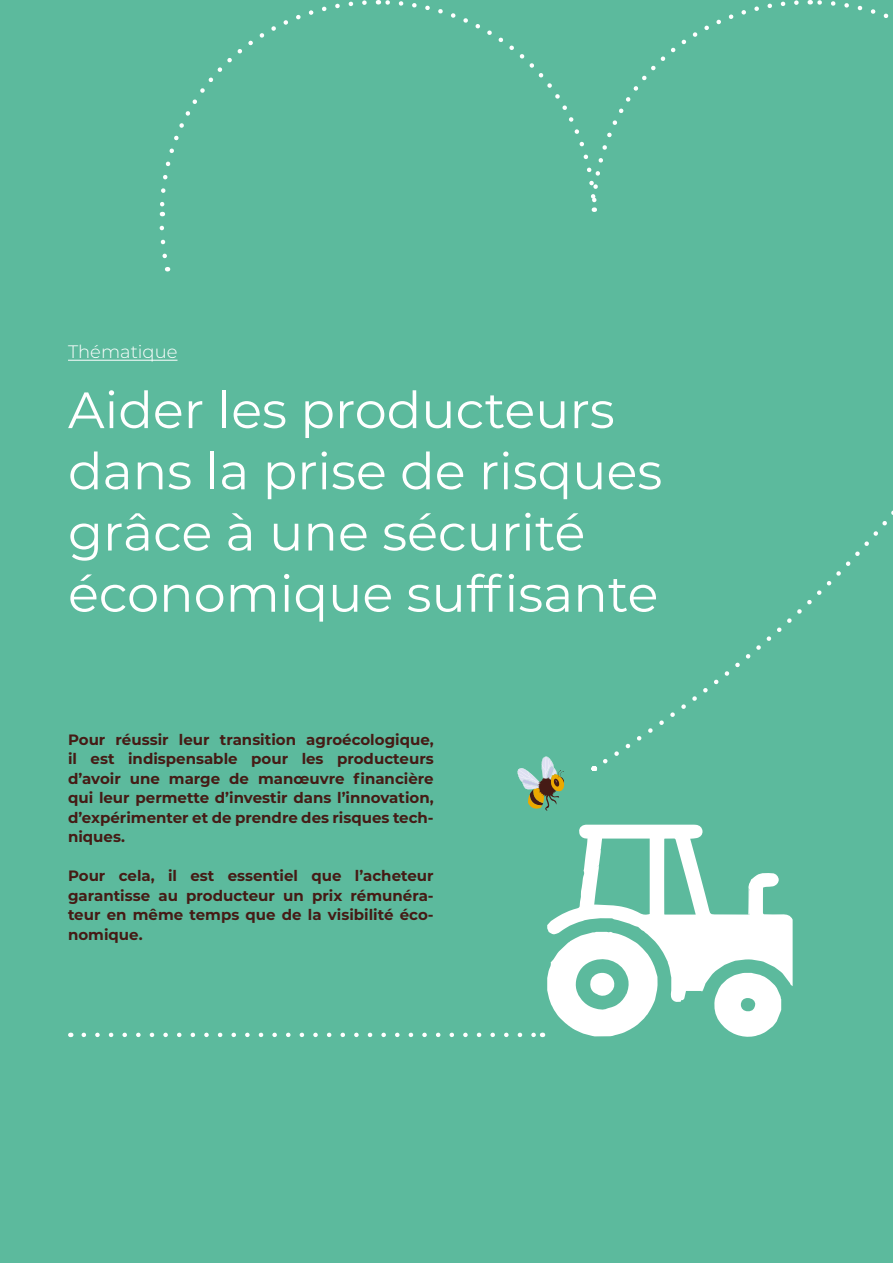
<style>
.page{position:relative;width:893px;height:1263px;background:#5cba9d}
.page>*{position:absolute;margin:0;border:0;box-sizing:border-box;transform-origin:0 0}
.t1{font:51px/61.2px "Montserrat";color:#fff}
.t2{font:300 18px "Montserrat";color:#fff}
.t3{font:700 15px/19.5px "Montserrat";color:#451b15;text-align:justify}
</style>
<div class="page">
<hr style="left:68px;top:360px;width:109px;height:1px;background:#fff">
<svg style="left:84px;top:1032px;width:451px;height:5px"></svg>
<svg style="left:542px;top:825px;width:251px;height:212px"></svg>
<svg style="left:591px;top:766px;width:7px;height:5px"></svg>
<svg style="left:378px;top:0;width:421px;height:212px"></svg>
<svg style="left:159px;top:0;width:208px;height:216px"></svg>
<svg style="left:159px;top:225px;width:12px;height:46px"></svg>
<svg style="left:517px;top:756px;width:48px;height:55px"></svg>
<p class="t2" style="left:68px;top:340px;width:111px">Thématique</p>
<h1 class="t1" style="left:68px;top:378px;width:596px">Aider les producteurs dans la prise de risques grâce à une sécurité économique suffisante</h1>
<p class="t3" style="left:68px;top:729px;width:367px">Pour réussir leur transition agroécologique, il est indispensable pour les producteurs d’avoir une marge de manœuvre financière qui leur permette d’investir dans l’innovation, d’expérimenter et de prendre des risques tech&shy;niques.</p>
<p class="t3" style="left:68px;top:865px;width:367px">Pour cela, il est essentiel que l’acheteur garantisse au producteur un prix rémunéra&shy;teur en même temps que de la visibilité éco&shy;nomique.</p>
</div>
